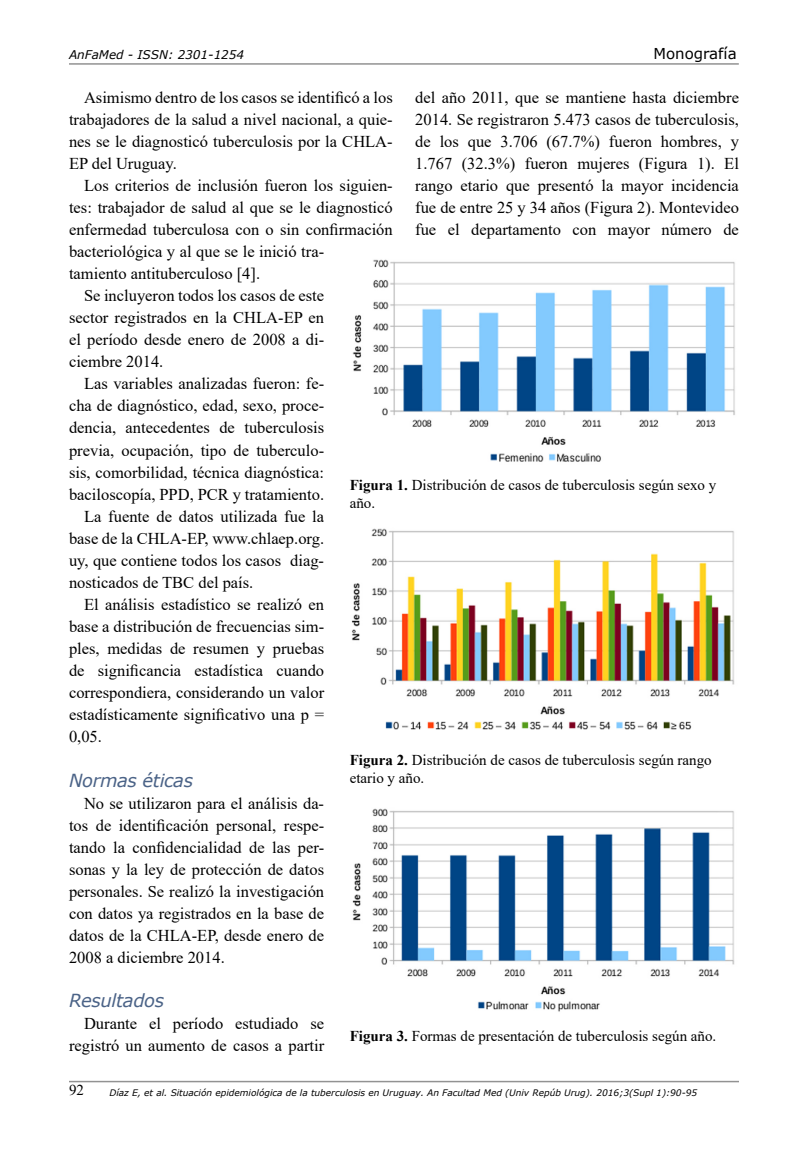
<style>
.page{position:relative;width:808px;height:1149px;background:#fff}
.page>*{position:absolute;margin:0;border:0;box-sizing:border-box;transform-origin:0 0}
.t1{font:italic 18px "Verdana";letter-spacing:-.02em;color:#4b6387}
.t2{font:16.5px/22px "Times New Roman";color:#000;text-align:justify}
.t3{font:15px/18px "Times New Roman";color:#000}
.t4{font:15px "Verdana";color:#000}
.t5{font:italic 12px "Verdana";color:#000}
.t6{font:italic 9px "Verdana";color:#000}
.s1{font-weight:700}
</style>
<div class="page">
<hr style="left:69px;top:1080px;width:670px;height:1px;background:#929292">
<hr style="left:69px;top:63px;width:670px;height:2px;background:#929292">
<img style="left:352px;top:259px;width:383px;height:203px">
<img style="left:351px;top:528px;width:384px;height:202px">
<img style="left:352px;top:808px;width:383px;height:204px">
<p class="t5" style="left:69px;top:46px;width:177px">AnFaMed - ISSN: 2301-1254</p>
<p class="t4" style="left:653px;top:43px;width:85px">Monografía</p>
<p class="t2" style="left:69px;top:85px;width:325px;text-indent:15px">Asimismo dentro de los casos se identificó a los trabajadores de la salud a nivel nacional, a quie&shy;nes se le diagnosticó tuberculosis por la CHLA-EP del Uruguay.</p>
<p class="t2" style="left:84px;top:174px;width:310px">Los criterios de inclusión fueron los siguien-</p>
<p class="t2" style="left:69px;top:196px;width:325px">tes: trabajador de salud al que se le diagnosticó</p>
<p class="t2" style="left:69px;top:218px;width:325px">enfermedad tuberculosa con o sin confirmación</p>
<p class="t2" style="left:69px;top:240px;width:257px">bacteriológica y al que se le inició tra-</p>
<p class="t2" style="left:69px;top:262px;width:193px">tamiento antituberculoso [4].</p>
<p class="t2" style="left:84px;top:284px;width:242px">Se incluyeron todos los casos de este</p>
<p class="t2" style="left:69px;top:306px;width:257px">sector registrados en la CHLA-EP en</p>
<p class="t2" style="left:69px;top:328px;width:257px">el período desde enero de 2008 a di-</p>
<p class="t2" style="left:69px;top:350px;width:96px">ciembre 2014.</p>
<p class="t2" style="left:84px;top:372px;width:242px">Las variables analizadas fueron: fe-</p>
<p class="t2" style="left:69px;top:394px;width:257px">cha de diagnóstico, edad, sexo, proce-</p>
<p class="t2" style="left:69px;top:416px;width:257px">dencia, antecedentes de tuberculosis</p>
<p class="t2" style="left:69px;top:438px;width:257px">previa, ocupación, tipo de tuberculo-</p>
<p class="t2" style="left:69px;top:460px;width:257px">sis, comorbilidad, técnica diagnóstica:</p>
<p class="t2" style="left:69px;top:482px;width:257px">baciloscopía, PPD, PCR y tratamiento.</p>
<p class="t2" style="left:84px;top:504px;width:242px">La fuente de datos utilizada fue la</p>
<p class="t2" style="left:69px;top:526px;width:257px">base de la CHLA-EP, www.chlaep.org.</p>
<p class="t2" style="left:69px;top:548px;width:257px">uy, que contiene todos los casos diag-</p>
<p class="t2" style="left:69px;top:570px;width:186px">nosticados de TBC del país.</p>
<p class="t2" style="left:84px;top:592px;width:242px">El análisis estadístico se realizó en</p>
<p class="t2" style="left:69px;top:614px;width:257px">base a distribución de frecuencias sim-</p>
<p class="t2" style="left:69px;top:636px;width:257px">ples, medidas de resumen y pruebas</p>
<p class="t2" style="left:69px;top:659px;width:257px">de significancia estadística cuando</p>
<p class="t2" style="left:69px;top:681px;width:257px">correspondiera, considerando un valor</p>
<p class="t2" style="left:69px;top:703px;width:257px">estadísticamente significativo una p =</p>
<p class="t2" style="left:69px;top:725px;width:34px">0,05.</p>
<p class="t1" style="left:69px;top:767px;width:126px">Normas éticas</p>
<p class="t2" style="left:69px;top:791px;width:257px;text-indent:15px">No se utilizaron para el análisis da&shy;tos de identificación personal, respe&shy;tando la confidencialidad de las per&shy;sonas y la ley de protección de datos personales. Se realizó la investigación con datos ya registrados en la base de datos de la CHLA-EP, desde enero de 2008 a diciembre 2014.</p>
<p class="t1" style="left:69px;top:988px;width:97px">Resultados</p>
<p class="t2" style="left:69px;top:1011px;width:257px;text-align:right">Durante el período estudiado se registró un aumento de casos a partir</p>
<p class="t2" style="left:415px;top:85px;width:325px">del año 2011, que se mantiene hasta diciembre 2014. Se registraron 5.473 casos de tuberculosis, de los que 3.706 (67.7%) fueron hombres, y 1.767 (32.3%) fueron mujeres (Figura 1). El rango etario que presentó la mayor incidencia fue de entre 25 y 34 años (Figura 2). Montevideo fue el departamento con mayor número de</p>
<p class="t3" style="left:350px;top:475px;width:368px"><span class="s1">Figura 1.</span> Distribución de casos de tuberculosis según sexo y año.</p>
<p class="t3" style="left:350px;top:750px;width:364px"><span class="s1">Figura 2.</span> Distribución de casos de tuberculosis según rango etario y año.</p>
<p class="t3" style="left:350px;top:1026px;width:368px"><span class="s1">Figura 3.</span> Formas de presentación de tuberculosis según año.</p>
<p class="t3" style="left:69px;top:1080px;width:16px">92</p>
<p class="t6" style="left:109px;top:1085px;width:589px">Díaz E, et al. Situación epidemiológica de la tuberculosis en Uruguay. An Facultad Med (Univ Repúb Urug). 2016;3(Supl 1):90-95</p>
</div>
